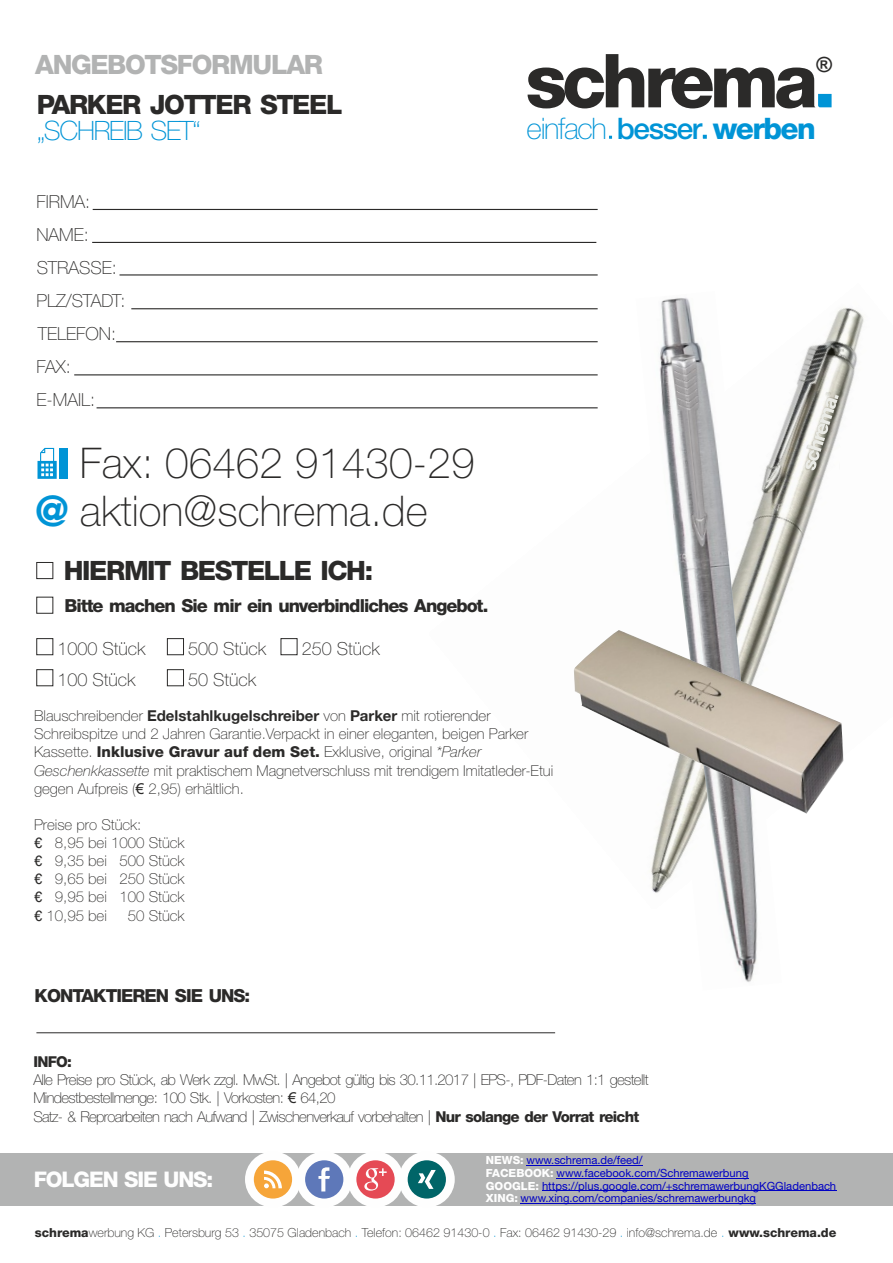
<style>
.page{position:relative;width:893px;height:1263px;background:#fff}
.page>*{position:absolute;margin:0;border:0;box-sizing:border-box;transform-origin:0 0}
.t1{font:100 42.3px/47.5px "Helvetica Neue CE";color:#2b2a29}
.t2{font:100 29.7px "Helvetica Neue CE";letter-spacing:-.045em;color:#0094d6}
.t3{font:800 26.7px "Helvetica Neue CE";letter-spacing:-.055em;color:#2b2a29}
.t4{font:800 26.7px "Helvetica Neue CE";letter-spacing:-.055em;color:#b2b3b3}
.t5{font:100 26.7px "Helvetica Neue CE";letter-spacing:-.045em;color:#0094d6}
.t6{font:800 21.6px "Helvetica Neue CE";letter-spacing:-.055em;color:#fefefe}
.t7{font:700 21px "Arial";color:#2b2a29}
.t8{font:100 18px/33px "Helvetica Neue CE";color:#2b2a29}
.t9{font:800 18px "Helvetica Neue CE";letter-spacing:-.055em;color:#2b2a29}
.t10{font:100 15px/18px "Helvetica Neue CE";color:#2b2a29}
.t11{font:100 15px/18.1px "Helvetica Neue CE";letter-spacing:-.045em;color:#2b2a29}
.t12{font:800 15px "Helvetica Neue CE";color:#2b2a29}
.t13{font:100 12.45px "Helvetica Neue CE";color:#2b2a29}
.t14{font:11.25px/12.6px "Helvetica Neue CE";color:#0000c4}
.s1{font-weight:800;color:#0094d6}
.s2{font-weight:500}
.s3{font-weight:800}
.s4{font-weight:700}
.s5{font-style:italic}
.s6{font-family:"Arial";font-weight:400}
.s7{font-family:"Helvetica";font-weight:400}
.s8{font-weight:800;color:#fefefe}
.s9{color:#0094d6}
</style>
<div class="page">
<img style="left:430px;top:307px;width:434px;height:293px">
<div style="left:805px;top:392px;width:34px;height:79px;background:#696a5c;opacity:.22"></div>
<svg style="left:805px;top:395px;width:34px;height:76px"></svg>
<img style="left:636px;top:298px;width:146px;height:684px">
<div style="left:0;top:1153px;width:893px;height:53px;background:#b2b3b3"></div>
<div style="left:245px;top:1151px;width:56px;height:56px;background:#fefefe;border-radius:50%"></div>
<div style="left:296px;top:1151px;width:56px;height:56px;background:#fefefe;border-radius:50%"></div>
<div style="left:348px;top:1151px;width:55px;height:56px;background:#fefefe;border-radius:50%"></div>
<div style="left:399px;top:1151px;width:56px;height:56px;background:#fefefe;border-radius:50%"></div>
<div style="left:305px;top:1160px;width:38px;height:38px;background:#5e78b9;border-radius:50%"></div>
<svg style="left:318px;top:1167px;width:12px;height:24px"></svg>
<div style="left:356px;top:1160px;width:39px;height:38px;background:#e54a55;border-radius:50%"></div>
<svg style="left:364px;top:1168px;width:23px;height:22px"></svg>
<div style="left:408px;top:1160px;width:38px;height:38px;background:#006568;border-radius:50%"></div>
<svg style="left:418px;top:1170px;width:18px;height:19px"></svg>
<div style="left:254px;top:1160px;width:38px;height:38px;background:#f6a539;border-radius:50%"></div>
<svg style="left:264px;top:1170px;width:18px;height:18px"></svg>
<hr style="left:526px;top:1165px;width:117px;height:1px;background:#0000c4">
<hr style="left:556px;top:1178px;width:192px;height:1px;background:#0000c4">
<hr style="left:542px;top:1190px;width:294px;height:1px;background:#0000c4">
<hr style="left:521px;top:1203px;width:235px;height:1px;background:#0000c4">
<hr style="left:36px;top:1032px;width:519px;height:1px;background:#2b2a29">
<hr style="left:93px;top:209px;width:505px;height:1px;background:#2b2a29">
<hr style="left:92px;top:242px;width:504px;height:1px;background:#2b2a29">
<hr style="left:119px;top:274px;width:479px;height:1px;background:#2b2a29">
<hr style="left:131px;top:308px;width:467px;height:1px;background:#2b2a29">
<hr style="left:116px;top:341px;width:482px;height:1px;background:#2b2a29">
<hr style="left:74px;top:374px;width:524px;height:1px;background:#2b2a29">
<hr style="left:97px;top:407px;width:501px;height:1px;background:#2b2a29">
<svg style="left:38px;top:448px;width:19px;height:31px"></svg>
<div style="left:59px;top:448px;width:9px;height:31px;background:#0094d6"></div>
<div style="left:36px;top:597px;width:17px;height:17px;border:1px solid #2b2a29"></div>
<div style="left:36px;top:562px;width:17px;height:17px;border:1px solid #2b2a29"></div>
<div style="left:167px;top:638px;width:17px;height:17px;border:1px solid #2b2a29"></div>
<div style="left:36px;top:638px;width:17px;height:17px;border:1px solid #2b2a29"></div>
<div style="left:36px;top:669px;width:17px;height:17px;border:1px solid #2b2a29"></div>
<div style="left:167px;top:669px;width:17px;height:17px;border:1px solid #2b2a29"></div>
<div style="left:281px;top:638px;width:16px;height:17px;border:1px solid #2b2a29"></div>
<svg style="left:528px;top:54px;width:304px;height:54px"></svg>
<svg style="left:703px;top:135px;width:4px;height:4px"></svg>
<img style="left:574px;top:630px;width:270px;height:184px">
<h3 class="t4" style="left:35px;top:54px;width:289px">ANGEBOTSFORMULAR</h3>
<h3 class="t3" style="left:37px;top:95px;width:307px">PARKER JOTTER STEEL</h3>
<h3 class="t5" style="left:37px;top:120px;width:166px">„SCHREIB SET“</h3>
<p class="t8" style="left:36px;top:187px;width:91px">FIRMA:<br>NAME:<br>STRASSE:<br>PLZ/STADT:<br>TELEFON:<br>FAX:<br>E-MAIL:</p>
<h1 class="t1" style="left:35px;top:444px;width:441px;text-indent:45px">Fax: 06462 91430-29 <span class="s1">@</span> aktion@schrema.de</h1>
<h3 class="t3" style="left:64px;top:560px;width:311px">HIERMIT BESTELLE ICH:</h3>
<p class="t9" style="left:64px;top:598px;width:425px">Bitte machen Sie mir ein unverbindliches Angebot.</p>
<p class="t8" style="left:57px;top:634px;width:90px">1000 Stück</p>
<p class="t8" style="left:188px;top:634px;width:80px">500 Stück</p>
<p class="t8" style="left:57px;top:665px;width:80px">100 Stück</p>
<p class="t8" style="left:188px;top:665px;width:70px">50 Stück</p>
<p class="t8" style="left:302px;top:634px;width:80px">250 Stück</p>
<h3 class="t7" style="left:816px;top:56px;width:17px">®</h3>
<h2 class="t2" style="left:527px;top:117px;width:291px">einfach <span class="s2">besser</span> <span class="s3">werben</span></h2>
<p class="t10" style="left:34px;top:708px;width:521px">Blauschreibender <span class="s4">Edelstahlkugelschreiber</span> von <span class="s4">Parker</span> mit rotierender Schreibspitze und 2 Jahren Garantie.Verpackt in einer eleganten, beigen Parker Kassette. <span class="s3">Inklusive Gravur auf dem Set.</span> Exklusive, original <span class="s5">*Parker Geschenkkassette</span> mit praktischem Magnetverschluss mit trendigem Imitatleder-Etui gegen Aufpreis (<span class="s6">€</span> 2,95) erhältlich.</p>
<p class="t10" style="left:34px;top:818px;width:152px">Preise pro Stück:<br><span class="s7">€</span> 8,95 bei 1000 Stück <span class="s7">€</span> 9,35 bei 500 Stück <span class="s7">€</span> 9,65 bei 250 Stück <span class="s7">€</span> 9,95 bei 100 Stück <span class="s7">€</span> 10,95 bei</p>
<p class="t10" style="left:128px;top:908px;width:58px">50 Stück</p>
<p class="t9" style="left:35px;top:989px;width:217px">KONTAKTIEREN SIE UNS:</p>
<p class="t12" style="left:33px;top:1056px;width:40px">INFO:</p>
<p class="t11" style="left:33px;top:1072px;width:617px">Alle Preise pro Stück, ab Werk zzgl. MwSt. | Angebot gültig bis 30.11.2017 | EPS-, PDF-Daten 1:1 gestellt<br>Mindestbestellmenge: 100 Stk. | Vorkosten: <span class="s6">€</span> 64,20<br>Satz- &amp; Reproarbeiten nach Aufwand | Zwischenverkauf vorbehalten | <span class="s3">Nur solange der Vorrat reicht</span></p>
<h3 class="t6" style="left:34px;top:1171px;width:181px">FOLGEN SIE UNS:</h3>
<p class="t14" style="left:486px;top:1155px;width:352px"><span class="s8">NEWS:</span> www.schrema.de/feed/<br><span class="s8">FACEBOOK:</span> www.facebook.com/Schremawerbung<br><span class="s8">GOOGLE:</span> https://plus.google.com/+schremawerbungKGGladenbach <span class="s8">XING:</span> www.xing.com/companies/schremawerbungkg</p>
<p class="t13" style="left:35px;top:1228px;width:803px"><span class="s3">schrema</span>werbung KG <span class="s9">.</span> Petersburg 53 <span class="s9">.</span> 35075 Gladenbach <span class="s9">.</span> Telefon: 06462 91430-0 <span class="s9">.</span> Fax: 06462 91430-29 <span class="s9">.</span> info@schrema.de <span class="s9">.</span> <span class="s3">www.schrema.de</span></p>
</div>
